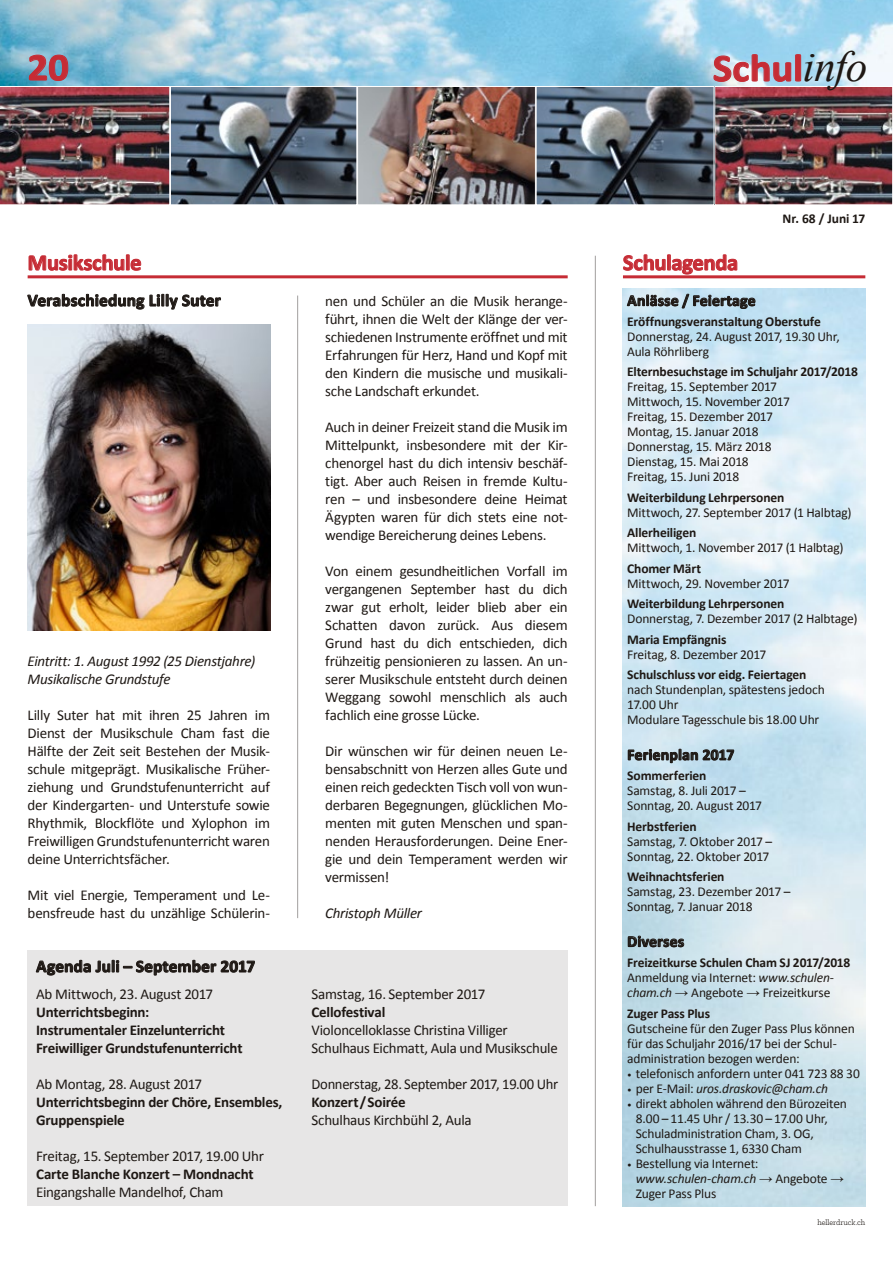
<style>
.page{position:relative;width:893px;height:1263px;background:#fff}
.page>*{position:absolute;margin:0;border:0;box-sizing:border-box;transform-origin:0 0}
.t1{font:700 38.85px "Calibri";color:#c62c35;scale:1.05 1}
.t2{font:700 22.5px "Calibri";letter-spacing:-.015em;color:#c62c35}
.t3{font:700 17.25px "Calibri";letter-spacing:.01em;color:#1e1814}
.t4{font:700 15.75px "Calibri";letter-spacing:.015em;color:#1e1814}
.t5{font:15px/18px "Calibri";letter-spacing:-.02em;color:#1e1814;text-align:justify}
.t6{font:700 15px/18px "Calibri";letter-spacing:-.015em;color:#1e1814}
.t7{font:italic 15px/18px "Calibri";letter-spacing:-.02em;color:#1e1814}
.t8{font:13.5px/15px "Calibri";letter-spacing:-.015em;color:#1e1814}
.t9{font:700 13.5px "Calibri";letter-spacing:-.01em;color:#1e1814}
.t10{font:italic 13.5px "Calibri";letter-spacing:-.015em;color:#1e1814}
.t11{font:8.25px "Klinic Slab";color:#1e1814}
.s1{font-family:"Times New Roman";font-weight:400;font-style:italic;font-size:43.2px;color:#1e1814}
.s2{font-weight:700}
.s3{font-style:italic}
.s4{font-family:"Times New Roman"}
.s5{font-size:9.3px}
.s6{font-style:normal;font-size:9.3px}
.s7{font-style:normal}
</style>
<div class="page">
<img style="left:170px;top:85px;width:723px;height:118px">
<div style="left:714px;top:86px;width:179px;height:119px;border:1px solid #fff"></div>
<div style="left:170px;top:86px;width:187px;height:119px;border:1px solid #fff"></div>
<div style="left:536px;top:86px;width:178px;height:119px;border:1px solid #fff"></div>
<div style="left:357px;top:86px;width:179px;height:119px;border:1px solid #fff"></div>
<svg style="left:0;top:0;width:893px;height:85px;background:#a0cfe6"></svg>
<img style="left:0;top:54px;width:170px;height:151px">
<svg style="left:713px;top:54px;width:89px;height:28px;background:#b9bcce"></svg>
<img style="left:623px;top:288px;width:242px;height:918px">
<hr style="left:28px;top:275px;width:540px;height:3px;background:#c62c35">
<svg style="left:29px;top:254px;width:112px;height:17px"></svg>
<hr style="left:623px;top:275px;width:242px;height:3px;background:#c62c35">
<svg style="left:623px;top:254px;width:114px;height:20px"></svg>
<hr style="left:595px;top:256px;width:1px;height:950px;background:#a19f9e">
<hr style="left:297px;top:296px;width:1px;height:622px;background:#a19f9e">
<svg style="left:627px;top:294px;width:128px;height:15px;background:#90a0a8"></svg>
<svg style="left:628px;top:749px;width:106px;height:14px"></svg>
<svg style="left:628px;top:936px;width:56px;height:11px"></svg>
<div style="left:28px;top:950px;width:540px;height:256px;background:#e7e6e6"></div>
<svg style="left:36px;top:959px;width:219px;height:16px"></svg>
<svg style="left:28px;top:293px;width:116px;height:16px"></svg>
<svg style="left:150px;top:294px;width:71px;height:16px"></svg>
<img style="left:28px;top:324px;width:242px;height:306px">
<h1 class="t1" style="left:28px;top:42px;width:41px">20</h1>
<h1 class="t1" style="left:713px;top:43px;width:149px">Schul<span class="s1">info</span></h1>
<h2 class="t2" style="left:28px;top:248px;width:115px">Musikschule</h2>
<h2 class="t2" style="left:623px;top:248px;width:117px">Schulagenda</h2>
<p class="t9" style="left:783px;top:210px;width:84px">Nr. 68 / Juni 17</p>
<p class="t3" style="left:28px;top:289px;width:195px">Verabschiedung Lilly Suter</p>
<p class="t7" style="left:28px;top:651px;width:229px">Eintritt: 1. August 1992 (25 Dienstjahre)<br>Musikalische Grundstufe</p>
<p class="t5" style="left:28px;top:706px;width:244px">Lilly Suter hat mit ihren 25 Jahren im Dienst der Musikschule Cham fast die Hälfte der Zeit seit Bestehen der Musik&shy;schule mitgeprägt. Musikalische Früher&shy;ziehung und Grundstufenunterricht auf der Kindergarten- und Unterstufe sowie Rhythmik, Blockflöte und Xylophon im Freiwilligen Grundstufenunterricht waren deine Unterrichtsfächer.</p>
<p class="t5" style="left:28px;top:886px;width:244px">Mit viel Energie, Temperament und Le&shy;bensfreude hast du unzählige Schülerin-</p>
<p class="t3" style="left:36px;top:955px;width:220px">Agenda Juli – September 2017</p>
<p class="t5" style="left:36px;top:985px;width:178px">Ab Mittwoch, 23. August 2017</p>
<p class="t6" style="left:36px;top:1003px;width:208px">Unterrichtsbeginn:<br>Instrumentaler Einzelunterricht<br>Freiwilliger Grundstufenunterricht</p>
<p class="t5" style="left:36px;top:1075px;width:168px">Ab Montag, 28. August 2017</p>
<p class="t6" style="left:36px;top:1093px;width:248px">Unterrichtsbeginn der Chöre, Ensembles,<br>Gruppenspiele</p>
<p class="t5" style="left:36px;top:1147px;width:229px">Freitag, 15. September 2017, 19.00 Uhr</p>
<p class="t6" style="left:36px;top:1165px;width:219px">Carte Blanche Konzert – Mondnacht</p>
<p class="t5" style="left:36px;top:1183px;width:189px">Eingangshalle Mandelhof, Cham</p>
<p class="t5" style="left:325px;top:292px;width:244px">nen und Schüler an die Musik herange&shy;führt, ihnen die Welt der Klänge der ver&shy;schiedenen Instrumente eröffnet und mit Erfahrungen für Herz, Hand und Kopf mit den Kindern die musische und musikali&shy;sche Landschaft erkundet.</p>
<p class="t5" style="left:325px;top:418px;width:244px">Auch in deiner Freizeit stand die Musik im Mittelpunkt, insbesondere mit der Kir&shy;chenorgel hast du dich intensiv beschäf&shy;tigt. Aber auch Reisen in fremde Kultu&shy;ren – und insbesondere deine Heimat Ägypten waren für dich stets eine not&shy;wendige Bereicherung deines Lebens.</p>
<p class="t5" style="left:325px;top:562px;width:244px">Von einem gesundheitlichen Vorfall im vergangenen September hast du dich zwar gut erholt, leider blieb aber ein Schatten davon zurück. Aus diesem Grund hast du dich entschieden, dich frühzeitig pensionieren zu lassen. An un&shy;serer Musikschule entsteht durch deinen Weggang sowohl menschlich als auch fachlich eine grosse Lücke.</p>
<p class="t5" style="left:325px;top:742px;width:244px">Dir wünschen wir für deinen neuen Le&shy;bensabschnitt von Herzen alles Gute und einen reich gedeckten Tisch voll von wun&shy;derbaren Begegnungen, glücklichen Mo&shy;menten mit guten Menschen und span&shy;nenden Herausforderungen. Deine Ener&shy;gie und dein Temperament werden wir vermissen!</p>
<p class="t7" style="left:325px;top:903px;width:98px">Christoph Müller</p>
<p class="t5" style="left:311px;top:985px;width:175px">Samstag, 16. September 2017</p>
<p class="t6" style="left:311px;top:1003px;width:75px">Cellofestival</p>
<p class="t5" style="left:311px;top:1021px;width:248px">Violoncelloklasse Christina Villiger<br>Schulhaus Eichmatt, Aula und Musikschule</p>
<p class="t5" style="left:311px;top:1075px;width:248px">Donnerstag, 28. September 2017, 19.00 Uhr</p>
<p class="t6" style="left:311px;top:1093px;width:96px">Konzert / Soirée</p>
<p class="t5" style="left:311px;top:1111px;width:162px">Schulhaus Kirchbühl 2, Aula</p>
<p class="t4" style="left:627px;top:290px;width:130px">Anlässe / Feiertage</p>
<p class="t9" style="left:627px;top:313px;width:195px">Eröffnungsveranstaltung Oberstufe</p>
<p class="t8" style="left:627px;top:329px;width:214px">Donnerstag, 24. August 2017, 19.30 Uhr,<br>Aula Röhrliberg</p>
<p class="t9" style="left:627px;top:363px;width:232px">Elternbesuchstage im Schuljahr 2017/2018</p>
<p class="t8" style="left:627px;top:379px;width:164px">Freitag, 15. September 2017<br>Mittwoch, 15. November 2017<br>Freitag, 15. Dezember 2017<br>Montag, 15. Januar 2018<br>Donnerstag, 15. März 2018<br>Dienstag, 15. Mai 2018<br>Freitag, 15. Juni 2018</p>
<p class="t9" style="left:627px;top:489px;width:159px">Weiterbildung Lehrpersonen</p>
<p class="t8" style="left:627px;top:505px;width:226px">Mittwoch, 27. September 2017 (1 Halbtag)</p>
<p class="t9" style="left:627px;top:524px;width:71px">Allerheiligen</p>
<p class="t8" style="left:627px;top:540px;width:218px">Mittwoch, 1. November 2017 (1 Halbtag)</p>
<p class="t9" style="left:627px;top:560px;width:75px">Chomer Märt</p>
<p class="t8" style="left:627px;top:576px;width:164px">Mittwoch, 29. November 2017</p>
<p class="t9" style="left:627px;top:595px;width:159px">Weiterbildung Lehrpersonen</p>
<p class="t8" style="left:627px;top:611px;width:232px">Donnerstag, 7. Dezember 2017 (2 Halbtage)</p>
<p class="t9" style="left:627px;top:631px;width:101px">Maria Empfängnis</p>
<p class="t8" style="left:627px;top:647px;width:141px">Freitag, 8. Dezember 2017</p>
<p class="t9" style="left:627px;top:666px;width:181px">Schulschluss vor eidg. Feiertagen</p>
<p class="t8" style="left:627px;top:682px;width:199px">nach Stundenplan, spätestens jedoch<br>17.00 Uhr<br>Modulare Tagesschule bis 18.00 Uhr</p>
<p class="t4" style="left:627px;top:745px;width:109px">Ferienplan 2017</p>
<p class="t9" style="left:627px;top:767px;width:81px">Sommerferien</p>
<p class="t8" style="left:627px;top:783px;width:136px">Samstag, 8. Juli 2017 –<br>Sonntag, 20. August 2017</p>
<p class="t9" style="left:627px;top:817px;width:71px">Herbstferien</p>
<p class="t8" style="left:627px;top:834px;width:147px">Samstag, 7. Oktober 2017 –<br>Sonntag, 22. Oktober 2017</p>
<p class="t9" style="left:627px;top:868px;width:99px">Weihnachtsferien</p>
<p class="t8" style="left:627px;top:884px;width:165px">Samstag, 23. Dezember 2017 –<br>Sonntag, 7. Januar 2018</p>
<p class="t4" style="left:627px;top:931px;width:58px">Diverses</p>
<p class="t8" style="left:627px;top:955px;width:225px"><span class="s2">Freizeitkurse Schulen Cham SJ 2017/2018<br></span>Anmeldung via Internet: <span class="s3">www.schulen&shy;cham.ch</span> <span class="s4">→</span> Angebote <span class="s4">→</span> Freizeitkurse</p>
<p class="t9" style="left:627px;top:1004px;width:84px">Zuger Pass Plus</p>
<p class="t8" style="left:627px;top:1021px;width:229px">Gutscheine für den Zuger Pass Plus können für das Schuljahr 2016/17 bei der Schul&shy;administration bezogen werden:</p>
<p class="t8" style="left:627px;top:1066px;width:234px"><span class="s5">•</span> telefonisch anfordern unter 041 723 88 30</p>
<p class="t10" style="left:627px;top:1079px;width:202px"><span class="s6">•</span> <span class="s7">per E-Mail:</span> uros.draskovic@cham.ch</p>
<p class="t8" style="left:627px;top:1096px;width:221px"><span class="s5">•</span> direkt abholen während den Bürozeiten</p>
<p class="t8" style="left:636px;top:1111px;width:194px">8.00 – 11.45 Uhr / 13.30 – 17.00 Uhr,</p>
<p class="t8" style="left:627px;top:1126px;width:188px">-Schuladministration Cham, 3. OG,</p>
<p class="t8" style="left:636px;top:1141px;width:168px">Schulhausstrasse 1, 6330 Cham</p>
<p class="t8" style="left:636px;top:1156px;width:210px;text-indent:-9px"><span class="s5">•</span> Bestellung via Internet: <span class="s3">www.schulen-cham.ch</span> <span class="s4">→</span> Angebote <span class="s4">→<br></span>Zuger Pass Plus</p>
<p class="t11" style="left:817px;top:1217px;width:50px">hellerdruck.ch</p>
</div>
